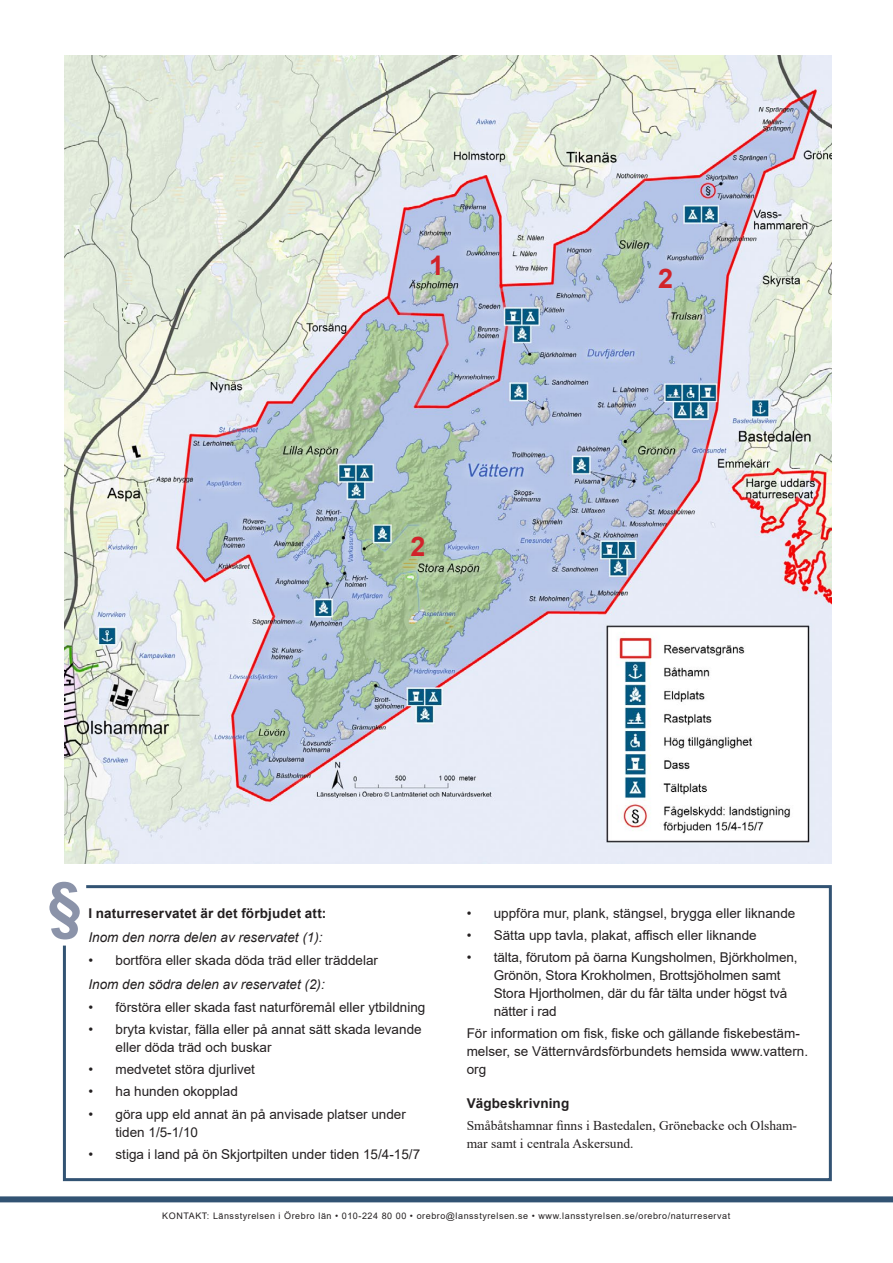
<style>
.page{position:relative;width:893px;height:1263px;background:#fff}
.page>*{position:absolute;margin:0;border:0;box-sizing:border-box;transform-origin:0 0}
.t1{font:700 61.5px "Arial";color:#8b93a9}
.t2{font:700 27px "Arial";color:#d1232a}
.Brödtext_faktaruta{font:13.5px/18px "Arial";color:#231f20}
.Brödtext_faktaruta-2{font:13.5px/18px "Times New Roman";color:#231f20}
.Brödtext_faktaruta-3{font:italic 13.5px "Arial";color:#231f20}
.Faktarubrik{font:700 13.5px "Arial";letter-spacing:.01em;color:#231f20}
.t3{font:9px "Arial";letter-spacing:.06em;color:#231f20}
</style>
<div class="page">
<img style="left:65px;top:55px;width:767px;height:808px">
<div style="left:0;top:1196px;width:893px;height:6px;background:#325373"></div>
<svg style="left:62px;top:885px;width:770px;height:297px"></svg>
<h2 class="t2" style="left:429px;top:247px;width:17px">1</h2>
<h2 class="t2" style="left:411px;top:527px;width:17px">2</h2>
<h2 class="t2" style="left:658px;top:259px;width:17px">2</h2>
<h1 class="t1" style="left:48px;top:861px;width:36px">§</h1>
<h3 class="Faktarubrik" style="left:88px;top:903px;width:239px">I naturreservatet är det förbjudet att:</h3>
<p class="Brödtext_faktaruta-3" style="left:88px;top:929px;width:236px">Inom den norra delen av reservatet (1):</p>
<p class="Brödtext_faktaruta" style="left:88px;top:951px;width:291px">• bortföra eller skada döda träd eller träddelar</p>
<p class="Brödtext_faktaruta-3" style="left:88px;top:976px;width:238px">Inom den södra delen av reservatet (2):</p>
<p class="Brödtext_faktaruta" style="left:88px;top:998px;width:338px">• förstöra eller skada fast naturföremål eller ytbildning</p>
<p class="Brödtext_faktaruta" style="left:115px;top:1020px;width:308px;text-indent:-27px">• bryta kvistar, fälla eller på annat sätt skada levande eller döda träd och buskar</p>
<p class="Brödtext_faktaruta" style="left:88px;top:1060px;width:168px">• medvetet störa djurlivet</p>
<p class="Brödtext_faktaruta" style="left:88px;top:1082px;width:151px">• ha hunden okopplad</p>
<p class="Brödtext_faktaruta" style="left:115px;top:1105px;width:292px;text-indent:-27px">• göra upp eld annat än på anvisade platser under tiden 1/5-1/10</p>
<p class="Brödtext_faktaruta" style="left:88px;top:1145px;width:333px">• stiga i land på ön Skjortpilten under tiden 15/4-15/7</p>
<p class="Brödtext_faktaruta" style="left:467px;top:904px;width:330px">• uppföra mur, plank, stängsel, brygga eller liknande</p>
<p class="Brödtext_faktaruta" style="left:467px;top:926px;width:292px">• Sätta upp tavla, plakat, affisch eller liknande</p>
<p class="Brödtext_faktaruta" style="left:494px;top:948px;width:305px;text-indent:-27px">• tälta, förutom på öarna Kungsholmen, Björkholmen, Grönön, Stora Krokholmen, Brottsjöholmen samt Stora Hjortholmen, där du får tälta under högst två nätter i rad</p>
<p class="Brödtext_faktaruta" style="left:467px;top:1024px;width:343px">För information om fisk, fiske och gällande fiskebestäm&shy;melser, se Vätternvårdsförbundets hemsida www.vattern. org</p>
<h3 class="Faktarubrik" style="left:467px;top:1093px;width:104px">Vägbeskrivning</h3>
<p class="Brödtext_faktaruta-2" style="left:467px;top:1116px;width:332px">Småbåtshamnar finns i Bastedalen, Grönebacke och Olsham&shy;mar samt i centrala Askersund.</p>
<p class="t3" style="left:162px;top:1209px;width:569px">KONTAKT: Länsstyrelsen i Örebro län • 010-224 80 00 • orebro@lansstyrelsen.se • www.lansstyrelsen.se/orebro/naturreservat</p>
</div>
